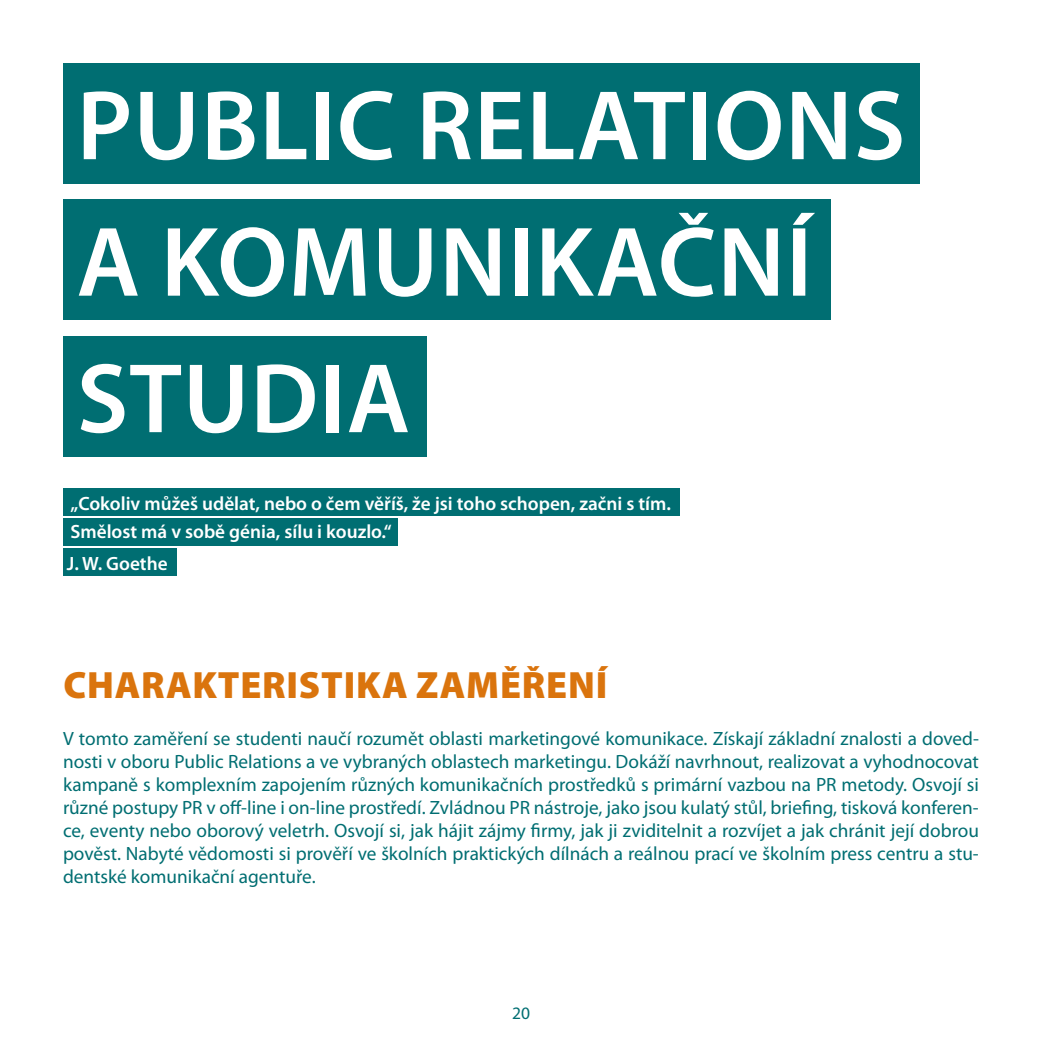
<style>
.page{position:relative;width:1042px;height:1042px;background:#fff}
.page>*{position:absolute;margin:0;border:0;box-sizing:border-box;transform-origin:0 0}
.t1{font:600 99.75px/136.5px "Myriad Pro";letter-spacing:.115em;color:#fff}
.t2{font:900 38.15px "Myriad Pro";letter-spacing:.02em;color:#da740d}
.t3{font:19.25px/23.1px "Myriad Pro";color:#006e72;text-align:justify}
.t4{font:600 19.25px/28px "Myriad Pro";color:#fff}
.t5{font:17.5px "Myriad Pro";color:#006e72}
</style>
<div class="page">
<div style="left:63px;top:489px;width:617px;height:27px;background:#006e72"></div>
<div style="left:63px;top:519px;width:335px;height:27px;background:#006e72"></div>
<div style="left:63px;top:549px;width:114px;height:27px;background:#006e72"></div>
<div style="left:63px;top:63px;width:856px;height:121px;background:#006e72"></div>
<div style="left:63px;top:199px;width:767px;height:121px;background:#006e72"></div>
<div style="left:63px;top:336px;width:364px;height:120px;background:#006e72"></div>
<h1 class="t1" style="left:77px;top:55px;width:504px;text-indent:339px">relations akomunika</h1>
<h1 class="t1" style="left:77px;top:55px;width:53px">public</h1>
<h1 class="t1" style="left:658px;top:191px;width:106px">ční</h1>
<h1 class="t1" style="left:77px;top:328px;width:56px">studia</h1>
<p class="t4" style="left:70px;top:489px;width:602px">„Cokoliv můžeš udělat, nebo o čem věříš, že jsi toho schopen, začni s tím.<br>Smělost má v sobě génia, sílu i kouzlo.“</p>
<p class="t4" style="left:67px;top:549px;width:102px">J. W. Goethe</p>
<h2 class="t2" style="left:63px;top:660px;width:545px">CHARAKTERISTIKA ZAMĚŘENÍ</h2>
<p class="t3" style="left:63px;top:726px;width:917px">V tomto zaměření se studenti naučí rozumět oblasti marketingové komunikace. Získají základní znalosti a doved&shy;nosti v oboru Public Relations a ve vybraných oblastech marketingu. Dokáží navrhnout, realizovat a vyhodnocovat kampaně s komplexním zapojením různých komunikačních prostředků s primární vazbou na PR metody. Osvojí si různé postupy PR v off-line i on-line prostředí. Zvládnou PR nástroje, jako jsou kulatý stůl, briefing, tisková konferen&shy;ce, eventy nebo oborový veletrh. Osvojí si, jak hájit zájmy firmy, jak ji zviditelnit a rozvíjet a jak chránit její dobrou pověst. Nabyté vědomosti si prověří ve školních praktických dílnách a reálnou prací ve školním press centru a stu&shy;dentské komunikační agentuře.</p>
<p class="t5" style="left:512px;top:1002px;width:19px">20</p>
</div>
